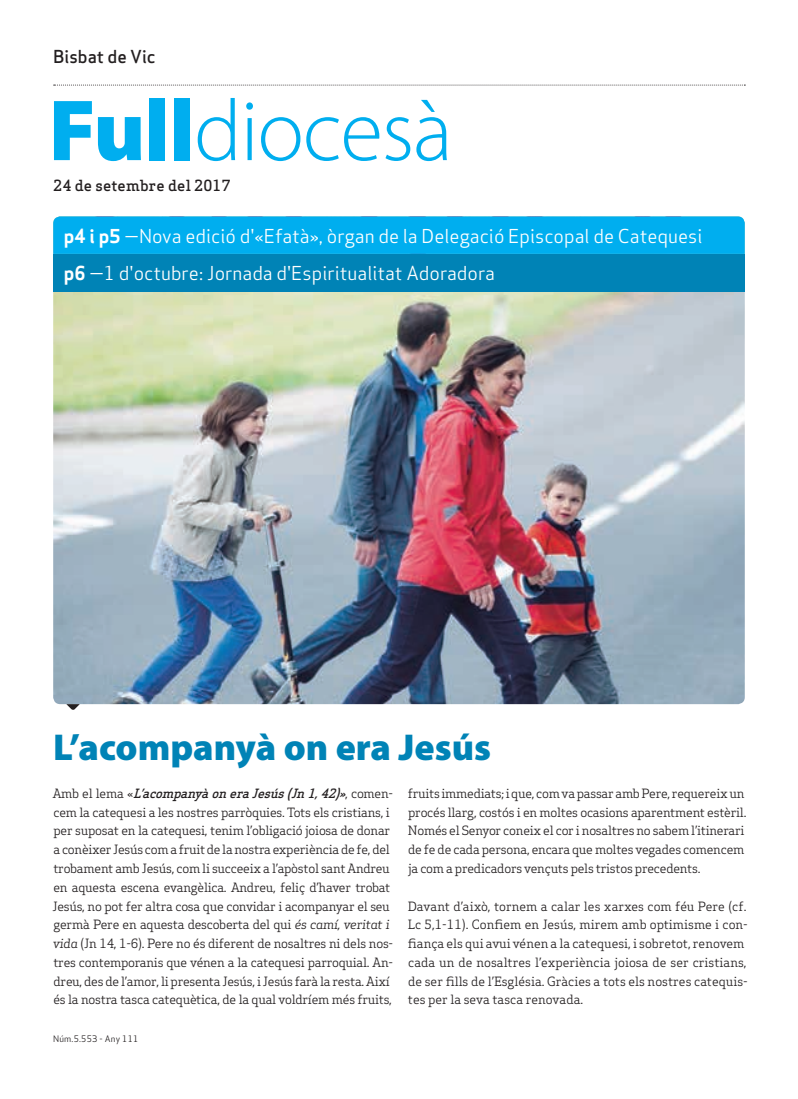
<style>
.page{position:relative;width:798px;height:1099px;background:#fff}
.page>*{position:absolute;margin:0;border:0;box-sizing:border-box;transform-origin:0 0}
.Titulars{font:300 87.5px "Myriad Pro";letter-spacing:-.015em;color:#00aeef}
.Titulars-2{font:900 37.5px "Myriad Pro";color:#0083b6}
.Destacat_Portada{font:18.75px "Apex Sans Book T";color:#fff}
.Capçalera{font:17.5px "Apex Sans Medium T";color:#231f20}
.Data{font:500 15px "Apex Serif";letter-spacing:.01em;color:#231f20}
.Text_General{font:12.5px/18.8px "Apex Serif";letter-spacing:-.02em;color:#231f20}
.Text_General-2{font:12.5px/18.8px "Apex Serif";color:#231f20}
.Data_Peu{font:8.75px "Apex Sans Book T";letter-spacing:.02em;color:#231f20}
.s1{font-weight:900}
.s2{font-family:"Apex Sans Bold T"}
.s3{font-weight:500;font-style:italic}
.s4{font-style:italic}
</style>
<div class="page">
<svg style="left:54px;top:85px;width:691px;height:1px"></svg>
<img style="left:53px;top:291px;width:691px;height:413px">
<div style="left:53px;top:216px;width:691px;height:38px;background:#00aeef"></div>
<div style="left:53px;top:254px;width:691px;height:37px;background:#0083b6"></div>
<svg style="left:66px;top:704px;width:14px;height:6px"></svg>
<p class="Capçalera" style="left:53px;top:45px;width:104px">Bisbat de Vic</p>
<p class="Titulars" style="left:49px;top:78px;width:405px"><span class="s1">Full</span>diocesà</p>
<p class="Data" style="left:53px;top:176px;width:179px">24 de setembre del 2017</p>
<p class="Destacat_Portada" style="left:64px;top:224px;width:640px"><span class="s2">p4 i p5</span> —Nova edició d'«Efatà», òrgan de la Delegació Episcopal de Catequesi</p>
<p class="Destacat_Portada" style="left:64px;top:261px;width:432px"><span class="s2">p6</span> —1 d'octubre: Jornada d'Espiritualitat Adoradora</p>
<p class="Titulars-2" style="left:53px;top:722px;width:439px">L’acompanyà on era Jesús</p>
<p class="Text_General" style="left:52px;top:783px;width:342px">A m b e l l e m a « <span class="s3">L’acompanyàoneraJesús(Jn1,42)»</span>, c o m e n - cem la catequesi a les nostres parròquies. Tots els cristians, i per suposat en la catequesi, tenim l’obligació joiosa de donar a conèixer Jesús com a fruit de la nostra experiència de fe, del trobament amb Jesús, com li succeeix a l’apòstol sant Andreu en aquesta escena evangèlica. Andreu, feliç d’haver trobat Jesús, no pot fer altra cosa que convidar i acompanyar el seu germà Pere en aquesta descoberta del qui <span class="s4">és camí, veritat i vida</span> (Jn 14, 1-6). Pere no és diferent de nosaltres ni dels nos&shy;tres contemporanis que vénen a la catequesi parroquial. An&shy;dreu, des de l’amor, li presenta Jesús, i Jesús farà la resta. Així és la nostra tasca catequètica, de la qual voldríem més fruits,</p>
<p class="Text_General" style="left:408px;top:783px;width:340px">fruits immediats; i que, com va passar amb Pere, requereix un procés llarg, costós i en moltes ocasions aparentment estèril.<br>Només el Senyor coneix el cor i nosaltres no sabem l’itinerari de fe de cada persona, encara que moltes vegades comencem ja com a predicadors vençuts pels tristos precedents.</p>
<p class="Text_General-2" style="left:408px;top:896px;width:341px">Davant d’això, tornem a calar les xarxes com féu Pere (cf.<br>Lc 5,1-11). Confiem en Jesús, mirem amb optimisme i con&shy;fiança els qui avui vénen a la catequesi, i sobretot, renovem cada un de nosaltres l’experiència joiosa de ser cristians, de ser fills de l’Església. Gràcies a tots els nostres catequis&shy;tes per la seva tasca renovada.</p>
<p class="Data_Peu" style="left:53px;top:1032px;width:87px">Núm.5.553 - Any 111</p>
</div>
